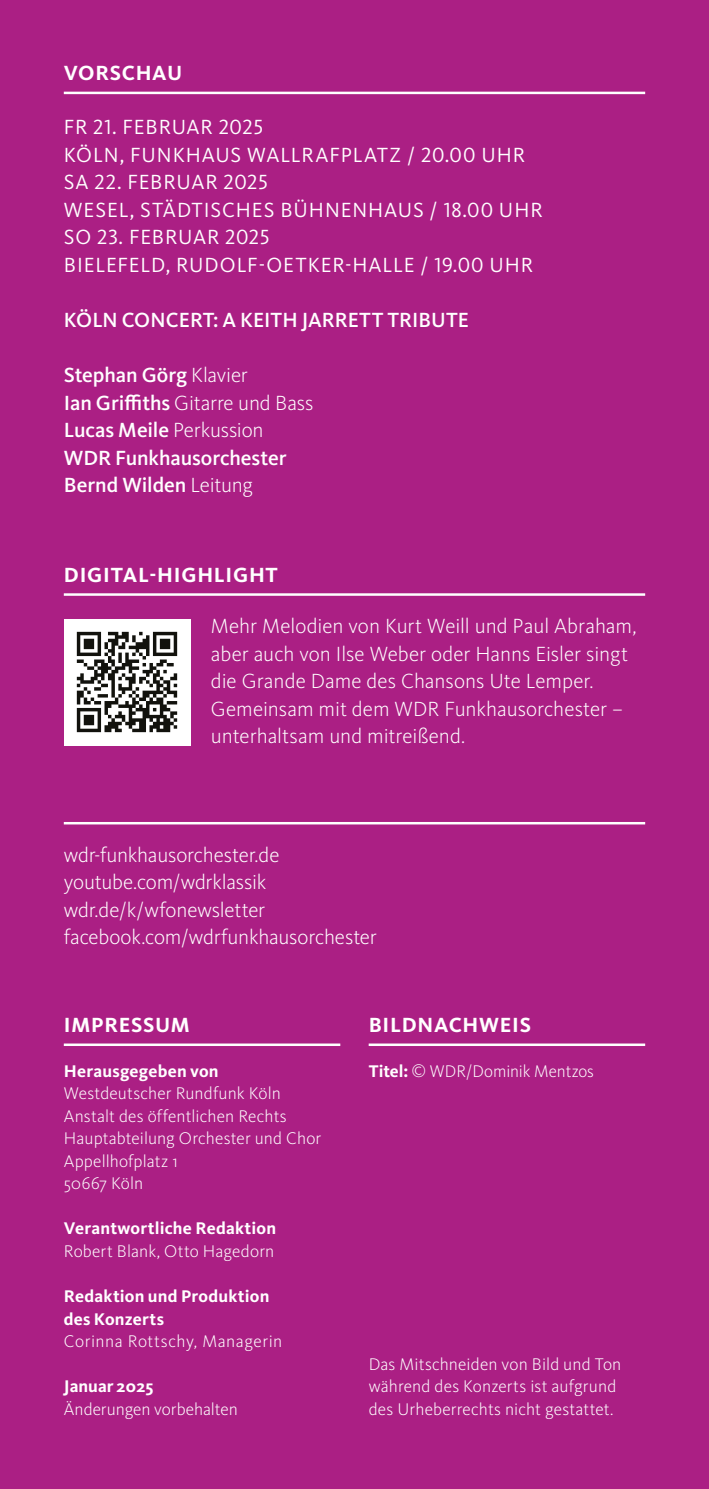
<style>
.page{position:relative;width:709px;height:1489px;background:#fff}
.page>*{position:absolute;margin:0;border:0;box-sizing:border-box;transform-origin:0 0}
.t1{font:300 21.25px/27.5px "WDR Sans";letter-spacing:-.005em;color:#fff}
.t2{font:21.25px/27.5px "WDR Sans";letter-spacing:.045em;color:#fff}
.t3{font:500 21.25px/27.5px "WDR Sans";color:#fff}
.t4{font:700 21.25px "WDR Sans";letter-spacing:.035em;color:#fff}
.t5{font:300 17.5px/22.5px "WDR Sans";letter-spacing:.005em;color:#fff}
.t6{font:700 17.5px/22.5px "WDR Sans";letter-spacing:.01em;color:#fff}
.t7{font:300 17.5px "WDR Sans";letter-spacing:.03em;color:#fff}
.s1{font-weight:300}
.s2{font-weight:700}
</style>
<div class="page">
<div style="left:0;top:0;width:709px;height:1488px;background:#ab1f84"></div>
<hr style="left:64px;top:1043px;width:276px;height:2px;background:#fff">
<hr style="left:369px;top:1043px;width:276px;height:2px;background:#fff">
<hr style="left:64px;top:593px;width:581px;height:2px;background:#fff">
<hr style="left:64px;top:822px;width:581px;height:2px;background:#fff">
<hr style="left:64px;top:92px;width:581px;height:2px;background:#fff">
<img style="left:64px;top:619px;width:126px;height:126px">
<p class="t4" style="left:64px;top:60px;width:120px">VORSCHAU</p>
<p class="t2" style="left:64px;top:113px;width:480px">FR 21. FEBRUAR 2025<br>KÖLN, FUNKHAUS WALLRAFPLATZ / 20.00 UHR<br>SA 22. FEBRUAR 2025<br>WESEL, STÄDTISCHES BÜHNENHAUS / 18.00 UHR<br>SO 23. FEBRUAR 2025<br>BIELEFELD, RUDOLF-OETKER-HALLE / 19.00 UHR</p>
<p class="t3" style="left:64px;top:306px;width:406px">KÖLN CONCERT: A KEITH JARRETT TRIBUTE</p>
<p class="t3" style="left:64px;top:361px;width:251px">Stephan Görg <span class="s1">Klavier<br></span>Ian Griffiths <span class="s1">Gitarre und Bass<br></span>Lucas Meile <span class="s1">Perkussion<br></span>WDR Funkhausorchester<br>Bernd Wilden <span class="s1">Leitung</span></p>
<p class="t4" style="left:64px;top:561px;width:215px">DIGITAL-HIGHLIGHT</p>
<p class="t1" style="left:211px;top:612px;width:427px">Mehr Melodien von Kurt Weill und Paul Abraham, aber auch von Ilse Weber oder Hanns Eisler singt die Grande Dame des Chansons Ute Lemper.<br>Gemeinsam mit dem WDR Funkhausorchester – unterhaltsam und mitreißend.</p>
<p class="t1" style="left:64px;top:840px;width:314px">wdr-funkhausorchester.de youtube.com/wdrklassik wdr.de/k/wfonewsletter facebook.com/wdrfunkhausorchester</p>
<p class="t4" style="left:64px;top:1011px;width:127px">IMPRESSUM</p>
<p class="t6" style="left:64px;top:1059px;width:156px">Herausgegeben von</p>
<p class="t5" style="left:64px;top:1082px;width:259px">Westdeutscher Rundfunk Köln<br>Anstalt des öffentlichen Rechts<br>Hauptabteilung Orchester und Chor<br>Appellhofplatz 1<br>50667 Köln</p>
<p class="t6" style="left:64px;top:1217px;width:214px">Verantwortliche Redaktion</p>
<p class="t5" style="left:64px;top:1239px;width:212px">Robert Blank, Otto Hagedorn</p>
<p class="t6" style="left:64px;top:1284px;width:207px">Redaktion und Produktion des Konzerts</p>
<p class="t7" style="left:64px;top:1330px;width:220px">Corinna Rottschy, Managerin</p>
<p class="t6" style="left:64px;top:1374px;width:91px">Januar 2025</p>
<p class="t5" style="left:64px;top:1397px;width:175px">Änderungen vorbehalten</p>
<p class="t4" style="left:369px;top:1011px;width:164px">BILDNACHWEIS</p>
<p class="t5" style="left:369px;top:1059px;width:227px"><span class="s2">Titel:</span> © WDR/Dominik Mentzos</p>
<p class="t5" style="left:369px;top:1352px;width:254px">Das Mitschneiden von Bild und Ton während des Konzerts ist aufgrund des Urheberrechts nicht gestattet.</p>
</div>
